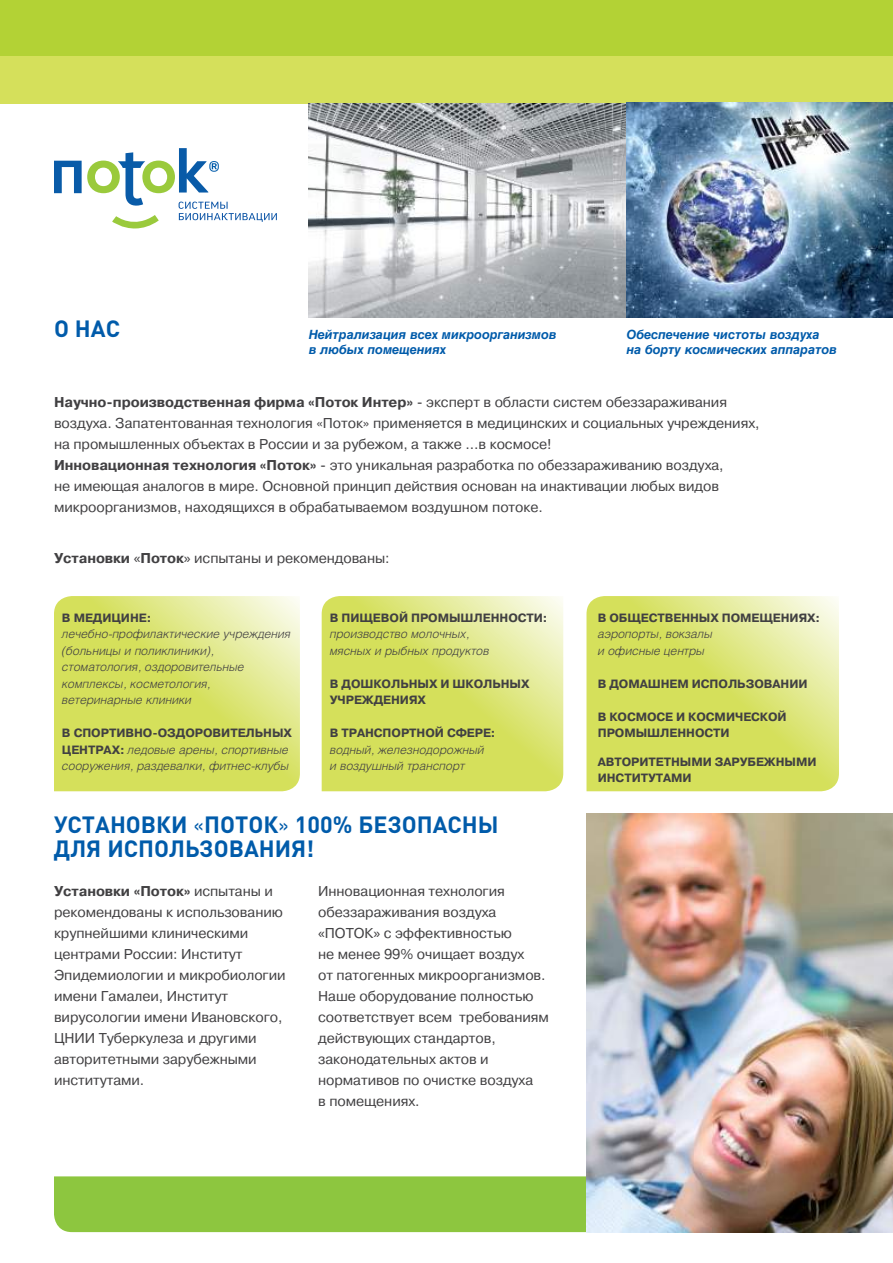
<style>
.page{position:relative;width:893px;height:1263px;background:#fff}
.page>*{position:absolute;margin:0;border:0;box-sizing:border-box;transform-origin:0 0}
.t1{font:700 23.25px/24px "DIN Cyr";color:#005baa}
.t2{font:14.25px/21px "Pragmatica AC";letter-spacing:-.005em;color:#414042}
.t3{font:italic 700 12.75px/15px "Helvetica";letter-spacing:-.005em;color:#005baa}
.t4{font:italic 300 12px/16.5px "Helios";letter-spacing:-.005em;color:#414042}
.t5{font:700 12px/16.5px "Pragmatica AC";letter-spacing:-.005em;color:#414042}
.s1{font-weight:700}
.s2{font-family:"Good Cyr";font-stretch:expanded}
.s3{font-family:"Pragmatica AC";font-weight:700;font-style:normal}
.s4{font-family:"Pragmatica AC";font-weight:400}
</style>
<div class="page">
<svg style="left:54px;top:596px;width:246px;height:195px;background:#dae472"></svg>
<svg style="left:322px;top:596px;width:241px;height:195px;background:#dae472"></svg>
<svg style="left:586px;top:596px;width:253px;height:195px;background:#dae472"></svg>
<div style="left:0;top:48px;width:893px;height:55px;background:#d5e05b"></div>
<div style="left:0;top:0;width:893px;height:56px;background:#b3d235"></div>
<div style="left:54px;top:1176px;width:532px;height:56px;background:#8dc63f"></div>
<svg style="left:54px;top:148px;width:223px;height:81px"></svg>
<img style="left:586px;top:814px;width:307px;height:418px">
<img style="left:308px;top:103px;width:318px;height:215px">
<img style="left:626px;top:103px;width:267px;height:215px">
<h1 class="t1" style="left:54px;top:316px;width:68px">О НАС</h1>
<p class="t3" style="left:309px;top:327px;width:249px">Нейтрализация всех микроорганизмов в любых помещениях</p>
<p class="t3" style="left:626px;top:327px;width:212px">Обеспечение чистоты воздуха на борту космических аппаратов</p>
<p class="t2" style="left:54px;top:392px;width:707px"><span class="s1">Научно-производственная фирма «Поток Интер»</span> - эксперт в области систем обеззараживания воздуха. Запатентованная технология «Поток» применяется в медицинских и социальных учреждениях, на промышленных объектах в России и за рубежом, а также ...в космосе!<br><span class="s1">Инновационная технология «Поток»</span> - это уникальная разработка по обеззараживанию воздуха,<br>не имеющая аналогов в мире. Основной принцип действия основан на инактивации любых видов микроорганизмов, находящихся в обрабатываемом воздушном потоке.</p>
<p class="t2" style="left:54px;top:548px;width:337px"><span class="s1">Установки</span> <span class="s2">«</span><span class="s1">Поток</span><span class="s2">»</span> испытаны и рекомендованы:</p>
<p class="t5" style="left:62px;top:609px;width:91px">В МЕДИЦИНЕ:</p>
<p class="t4" style="left:62px;top:626px;width:230px">лечебно-профилактические учреждения (больницы и поликлиники), стоматология, оздоровительные комплексы, косметология, ветеринарные клиники</p>
<p class="t5" style="left:62px;top:725px;width:232px">В СПОРТИВНО-ОЗДОРОВИТЕЛЬНЫХ</p>
<p class="t4" style="left:62px;top:741px;width:228px"><span class="s3">ЦЕНТРАХ:</span> ледовые арены, спортивные сооружения, раздевалки, фитнес-клубы</p>
<p class="t5" style="left:330px;top:609px;width:219px">В ПИЩЕВОЙ ПРОМЫШЛЕННОСТИ:</p>
<p class="t4" style="left:330px;top:626px;width:161px">производство молочных, мясных и рыбных продуктов</p>
<p class="t5" style="left:330px;top:675px;width:201px">В ДОШКОЛЬНЫХ И ШКОЛЬНЫХ<br>УЧРЕЖДЕНИЯХ</p>
<p class="t5" style="left:330px;top:725px;width:167px">В ТРАНСПОРТНОЙ СФЕРЕ:</p>
<p class="t4" style="left:330px;top:741px;width:156px">водный, железнодорожный и воздушный транспорт</p>
<h1 class="t1" style="left:54px;top:811px;width:446px">УСТАНОВКИ <span class="s4">«</span>ПОТОК<span class="s4">»</span> 100% БЕЗОПАСНЫ<br>ДЛЯ ИСПОЛЬЗОВАНИЯ!</h1>
<p class="t2" style="left:54px;top:881px;width:233px"><span class="s1">Установки «Поток»</span> испытаны и рекомендованы к использованию крупнейшими клиническими центрами России: Институт<br>Эпидемиологии и микробиологии имени Гамалеи, Институт вирусологии имени Ивановского,<br>ЦНИИ Туберкулеза и другими авторитетными зарубежными институтами.</p>
<p class="t2" style="left:318px;top:881px;width:232px">Инновационная технология обеззараживания воздуха <span class="s2">«</span>ПОТОК<span class="s2">»</span> с эффективностью<br>не менее 99% очищает воздух<br>от патогенных микроорганизмов.<br>Наше оборудование полностью соответствует всем требованиям действующих стандартов, законодательных актов и нормативов по очистке воздуха<br>в помещениях.</p>
<p class="t5" style="left:598px;top:609px;width:224px">В ОБЩЕСТВЕННЫХ ПОМЕЩЕНИЯХ:</p>
<p class="t4" style="left:598px;top:626px;width:116px">аэропорты, вокзалы и офисные центры</p>
<p class="t5" style="left:598px;top:675px;width:211px">В ДОМАШНЕМ ИСПОЛЬЗОВАНИИ</p>
<p class="t5" style="left:598px;top:708px;width:190px">В КОСМОСЕ И КОСМИЧЕСКОЙ<br>ПРОМЫШЛЕННОСТИ</p>
<p class="t5" style="left:598px;top:753px;width:220px">АВТОРИТЕТНЫМИ ЗАРУБЕЖНЫМИ<br>ИНСТИТУТАМИ</p>
</div>
